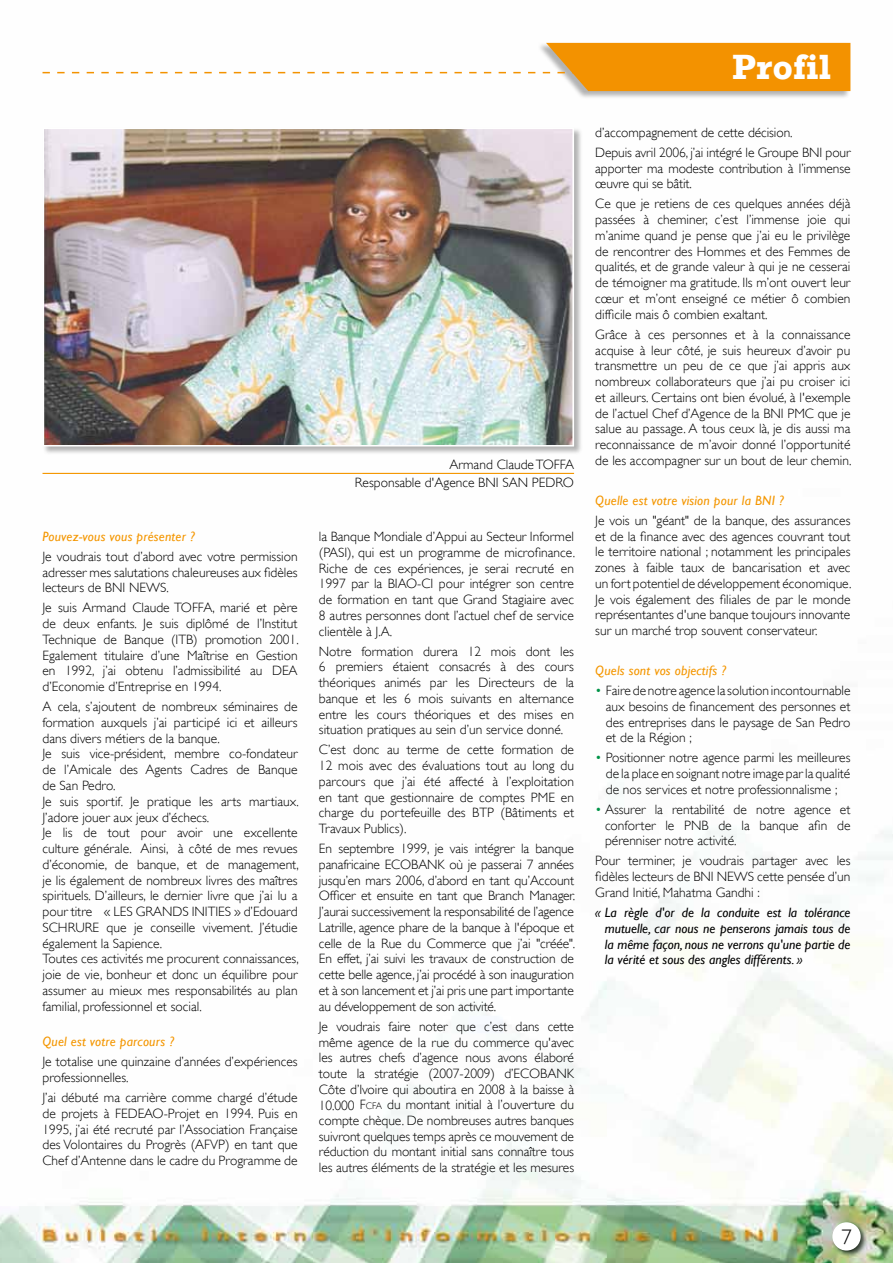
<style>
.page{position:relative;width:893px;height:1263px;background:#fff}
.page>*{position:absolute;margin:0;border:0;box-sizing:border-box;transform-origin:0 0}
.t1{font:700 36px "Rockwell";color:#fff}
.t2{font:300 21px "Gill Sans";color:#000}
.t3{font:300 13.5px/15.8px "Gill Sans";color:#000;text-align:justify}
.t4{font:italic 13.5px/15.8px "Gill Sans";color:#000;text-align:justify}
.t5{font:italic 13.5px "Gill Sans";letter-spacing:.015em;color:#f49600}
.s1{font-style:inherit}
.s2{font-size:9.45px}
.s3{color:#009347}
</style>
<div class="page">
<img style="left:0;top:42px;width:893px;height:1221px">
<div style="left:831px;top:1220px;width:37px;height:38px;background:#000;opacity:.75"></div>
<div style="left:832px;top:1222px;width:29px;height:28px;background:#fff;border-radius:50%"></div>
<div style="left:537px;top:42px;width:313px;height:57px;background:#000;opacity:.3"></div>
<div style="left:42px;top:127px;width:541px;height:329px;background:#000;opacity:.3"></div>
<img style="left:46px;top:131px;width:525px;height:312px">
<div style="left:43px;top:128px;width:531px;height:318px;border:2px solid #fff"></div>
<hr style="left:43px;top:473px;width:531px;height:1px;background:#f49600">
<svg style="left:43px;top:43px;width:807px;height:48px"></svg>
<p class="t5" style="left:43px;top:529px;width:154px">Pouvez-vous vous présenter ?</p>
<p class="t3" style="left:43px;top:548px;width:257px">Je voudrais tout d’abord avec votre permission adresser mes salutations chaleureuses aux fidèles lecteurs de BNI NEWS.</p>
<p class="t3" style="left:43px;top:600px;width:258px">Je suis Armand Claude TOFFA, marié et père de deux enfants. Je suis diplômé de l’Institut Technique de Banque (ITB) promotion 2001.<br>Egalement titulaire d’une Maîtrise en Gestion en 1992, j’ai obtenu l’admissibilité au DEA d’Economie d’Entreprise en 1994.</p>
<p class="t3" style="left:43px;top:699px;width:258px;text-align:left">A cela, s’ajoutent de nombreux séminaires de formation auxquels j’ai participé ici et ailleurs dans divers métiers de la banque.<br>Je suis vice-président, membre co-fondateur de l’Amicale des Agents Cadres de Banque de San Pedro.<br>Je suis sportif. Je pratique les arts martiaux.<br>J’adore jouer aux jeux d’échecs.<br>Je lis de tout pour avoir une excellente culture générale. Ainsi, à côté de mes revues d’économie, de banque, et de management, je lis également de nombreux livres des maîtres spirituels. D’ailleurs, le dernier livre que j’ai lu a pour titre « LES GRANDS INITIES » d’Edouard SCHRURE que je conseille vivement. J’étudie également la Sapience.<br>Toutes ces activités me procurent connaissances, joie de vie, bonheur et donc un équilibre pour assumer au mieux mes responsabilités au plan familial, professionnel et social.</p>
<p class="t5" style="left:43px;top:1034px;width:133px">Quel est votre parcours ?</p>
<p class="t3" style="left:43px;top:1054px;width:257px">Je totalise une quinzaine d’années d’expériences professionnelles.</p>
<p class="t3" style="left:43px;top:1090px;width:257px">J’ai débuté ma carrière comme chargé d’étude de projets à FEDEAO-Projet en 1994. Puis en 1995, j’ai été recruté par l’Association Française des Volontaires du Progrès (AFVP) en tant que Chef d’Antenne dans le cadre du Programme de</p>
<p class="t3" style="left:355px;top:455px;width:221px;line-height:18px;text-align:right">Armand Claude TOFFA<br>Responsable d'Agence BNI SAN PEDRO</p>
<p class="t3" style="left:319px;top:529px;width:258px">la Banque Mondiale d’Appui au Secteur Informel (PASI), qui est un programme de microfinance.<br>Riche de ces expériences, je serai recruté en 1997 par la BIAO-CI pour intégrer son centre de formation en tant que Grand Stagiaire avec 8 autres personnes dont l’actuel chef de service clientèle à J.A.</p>
<p class="t3" style="left:319px;top:643px;width:257px">Notre formation durera 12 mois dont les 6 premiers étaient consacrés à des cours théoriques animés par les Directeurs de la banque et les 6 mois suivants en alternance entre les cours théoriques et des mises en situation pratiques au sein d’un service donné.</p>
<p class="t3" style="left:319px;top:742px;width:257px">C’est donc au terme de cette formation de 12 mois avec des évaluations tout au long du parcours que j’ai été affecté à l’exploitation en tant que gestionnaire de comptes PME en charge du portefeuille des BTP (Bâtiments et Travaux Publics).</p>
<p class="t3" style="left:319px;top:841px;width:258px">En septembre 1999, je vais intégrer la banque panafricaine ECOBANK où je passerai 7 années jusqu’en mars 2006, d’abord en tant qu’Account Officer et ensuite en tant que Branch Manager.<br>J’aurai successivement la responsabilité de l’agence Latrille, agence phare de la banque à l'époque et celle de la Rue du Commerce que j’ai "créée".<br>En effet, j’ai suivi les travaux de construction de cette belle agence, j’ai procédé à son inauguration et à son lancement et j’ai pris une part importante au développement de son activité.</p>
<p class="t3" style="left:319px;top:1018px;width:257px">Je voudrais faire noter que c’est dans cette même agence de la rue du commerce qu'avec les autres chefs d’agence nous avons élaboré toute la stratégie (2007-2009) d’ECOBANK Côte d’Ivoire qui aboutira en 2008 à la baisse à 10.000 <span class="s1">F</span><span class="s2">cfa</span> du montant initial à l’ouverture du compte chèque. De nombreuses autres banques suivront quelques temps après ce mouvement de réduction du montant initial sans connaître tous les autres éléments de la stratégie et les mesures</p>
<h1 class="t1" style="left:732px;top:45px;width:101px">Profil</h1>
<p class="t3" style="left:595px;top:122px;width:257px;line-height:20px">d’accompagnement de cette décision.<br>Depuis avril 2006, j’ai intégré le Groupe BNI pour</p>
<p class="t3" style="left:595px;top:160px;width:257px">apporter ma modeste contribution à l’immense œuvre qui se bâtit.</p>
<p class="t3" style="left:595px;top:196px;width:257px">Ce que je retiens de ces quelques années déjà passées à cheminer, c’est l’immense joie qui m’anime quand je pense que j’ai eu le privilège de rencontrer des Hommes et des Femmes de qualités, et de grande valeur à qui je ne cesserai de témoigner ma gratitude. Ils m’ont ouvert leur cœur et m’ont enseigné ce métier ô combien difficile mais ô combien exaltant.</p>
<p class="t3" style="left:595px;top:326px;width:258px">Grâce à ces personnes et à la connaissance acquise à leur côté, je suis heureux d’avoir pu transmettre un peu de ce que j’ai appris aux nombreux collaborateurs que j’ai pu croiser ici et ailleurs. Certains ont bien évolué, à l'exemple de l’actuel Chef d’Agence de la BNI PMC que je salue au passage. A tous ceux là, je dis aussi ma reconnaissance de m’avoir donné l’opportunité de les accompagner sur un bout de leur chemin.</p>
<p class="t5" style="left:595px;top:492px;width:190px">Quelle est votre vision pour la BNI ?</p>
<p class="t3" style="left:595px;top:512px;width:258px">Je vois un "géant" de la banque, des assurances et de la finance avec des agences couvrant tout le territoire national ; notamment les principales zones à faible taux de bancarisation et avec un fort potentiel de développement économique.<br>Je vois également des filiales de par le monde représentantes d'une banque toujours innovante sur un marché trop souvent conservateur.</p>
<p class="t5" style="left:595px;top:663px;width:132px">Quels sont vos objectifs ?</p>
<p class="t3" style="left:606px;top:683px;width:246px;text-indent:-11px"><span class="s3">•</span> Faire de notre agence la solution incontournable aux besoins de financement des personnes et des entreprises dans le paysage de San Pedro et de la Région ;</p>
<p class="t3" style="left:606px;top:750px;width:246px;text-indent:-11px"><span class="s3">•</span> Positionner notre agence parmi les meilleures de la place en soignant notre image par la qualité de nos services et notre professionnalisme ;</p>
<p class="t3" style="left:605px;top:801px;width:247px;text-indent:-10px"><span class="s3">•</span> Assurer la rentabilité de notre agence et conforter le PNB de la banque afin de pérenniser notre activité.</p>
<p class="t3" style="left:595px;top:853px;width:257px">Pour terminer, je voudrais partager avec les fidèles lecteurs de BNI NEWS cette pensée d’un Grand Initié, Mahatma Gandhi :</p>
<p class="t4" style="left:605px;top:904px;width:247px;text-indent:-10px">« La règle d'or de la conduite est la tolérance mutuelle, car nous ne penserons jamais tous de la même façon, nous ne verrons qu'une partie de la vérité et sous des angles différents. »</p>
<h2 class="t2" style="left:841px;top:1225px;width:12px">7</h2>
</div>
